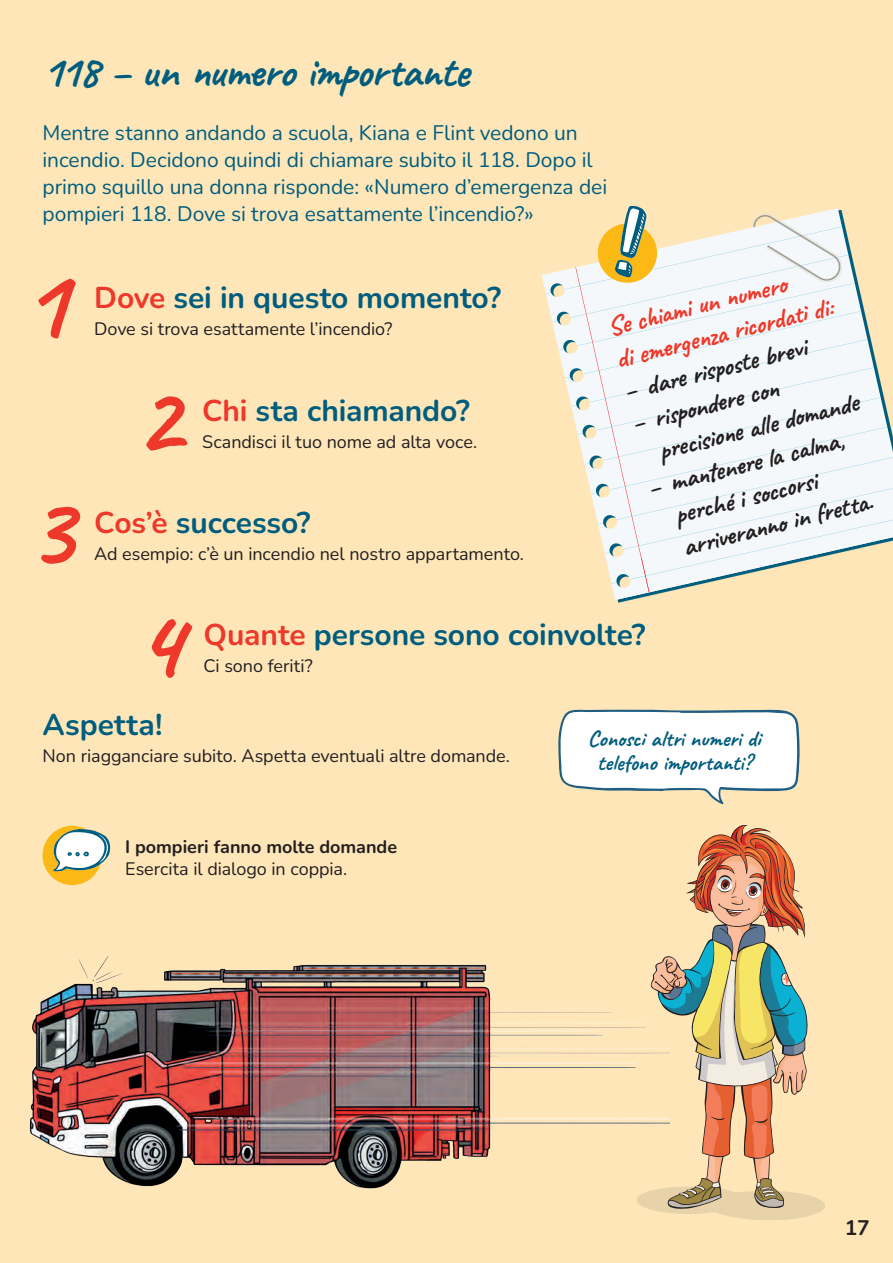
<style>
.page{position:relative;width:893px;height:1263px;background:#fee6b9}
.page>*{position:absolute;margin:0;border:0;box-sizing:border-box;transform-origin:0 0}
.t1{font:102px "Caveat";color:#ee382a}
.t2{font:45px "Caveat";letter-spacing:-.02em;color:#005d7d}
.t3{font:700 30px "Nunito";letter-spacing:-.005em;color:#005d7d}
.t4{font:27px/33px "Caveat";color:#231f20}
.t5{font:27px/33px "Caveat";color:#ee382a}
.t6{font:22.5px/24px "Caveat";letter-spacing:-.005em;color:#005d7d;text-align:center}
.t7{font:21px/27px "Nunito";letter-spacing:-.005em;color:#005d7d}
.t8{font:700 21px "Nunito";color:#231f20}
.t9{font:18px "Nunito";letter-spacing:-.005em;color:#231f20}
.t10{font:700 18px "Nunito";color:#231f20}
.s1{color:#ee382a}
</style>
<div class="page">
<svg style="left:558px;top:709px;width:242px;height:95px"></svg>
<img style="left:29px;top:955px;width:607px;height:234px">
<svg style="left:636px;top:825px;width:189px;height:395px"></svg>
<div style="left:43px;top:826px;width:59px;height:59px;background:#fcb814;border-radius:50%"></div>
<svg style="left:53px;top:829px;width:57px;height:42px"></svg>
<svg style="left:544px;top:206px;width:349px;height:394px"></svg>
<h2 class="t2" style="left:43px;top:43px;width:428px">118 – un numero importante</h2>
<p class="t7" style="left:43px;top:119px;width:566px">Mentre stanno andando a scuola, Kiana e Flint vedono un incendio. Decidono quindi di chiamare subito il 118. Dopo il primo squillo una donna risponde: «Numero d’emergenza dei pompieri 118. Dove si trova esattamente l’incendio?»</p>
<h1 class="t1" style="left:21px;top:239px;width:47px">1</h1>
<h3 class="t3" style="left:94px;top:276px;width:408px"><span class="s1">Dove</span> sei in questo momento?</h3>
<p class="t9" style="left:94px;top:316px;width:300px">Dove si trova esattamente l’incendio?</p>
<h1 class="t1" style="left:134px;top:353px;width:47px">2</h1>
<h3 class="t3" style="left:202px;top:390px;width:269px"><span class="s1">Chi</span> sta chiamando?</h3>
<p class="t9" style="left:202px;top:429px;width:276px">Scandisci il tuo nome ad alta voce.</p>
<h1 class="t1" style="left:26px;top:466px;width:47px">3</h1>
<h3 class="t3" style="left:94px;top:502px;width:218px"><span class="s1">Cos’è</span> successo?</h3>
<p class="t9" style="left:94px;top:541px;width:431px">Ad esempio: c’è un incendio nel nostro appartamento.</p>
<h3 class="t5" style="left:604px;top:312px;width:224px;rotate:-14deg">Se chiami un numero<br>di emergenza ricordati di:</h3>
<h3 class="t4" style="left:620px;top:376px;width:189px;rotate:-14deg">– dare risposte brevi</h3>
<h3 class="t4" style="left:647px;top:403px;width:206px;text-indent:-20px;rotate:-14deg">– rispondere con precisione alle domande</h3>
<h3 class="t4" style="left:663px;top:467px;width:196px;text-indent:-20px;rotate:-14deg">– mantenere la calma, perché i soccorsi arriveranno in fretta.</h3>
<h1 class="t1" style="left:136px;top:579px;width:47px">4</h1>
<h3 class="t3" style="left:203px;top:614px;width:444px"><span class="s1">Quante</span> persone sono coinvolte?</h3>
<p class="t9" style="left:203px;top:654px;width:111px">Ci sono feriti?</p>
<h3 class="t3" style="left:43px;top:704px;width:121px">Aspetta!</h3>
<p class="t9" style="left:43px;top:743px;width:469px">Non riagganciare subito. Aspetta eventuali altre domande.</p>
<p class="t10" style="left:125px;top:834px;width:274px">I pompieri fanno molte domande</p>
<p class="t9" style="left:125px;top:856px;width:224px">Esercita il dialogo in coppia.</p>
<p class="t6" style="left:588px;top:727px;width:174px">Conosci altri numeri di telefono importanti?</p>
<p class="t8" style="left:845px;top:1213px;width:26px">17</p>
</div>
